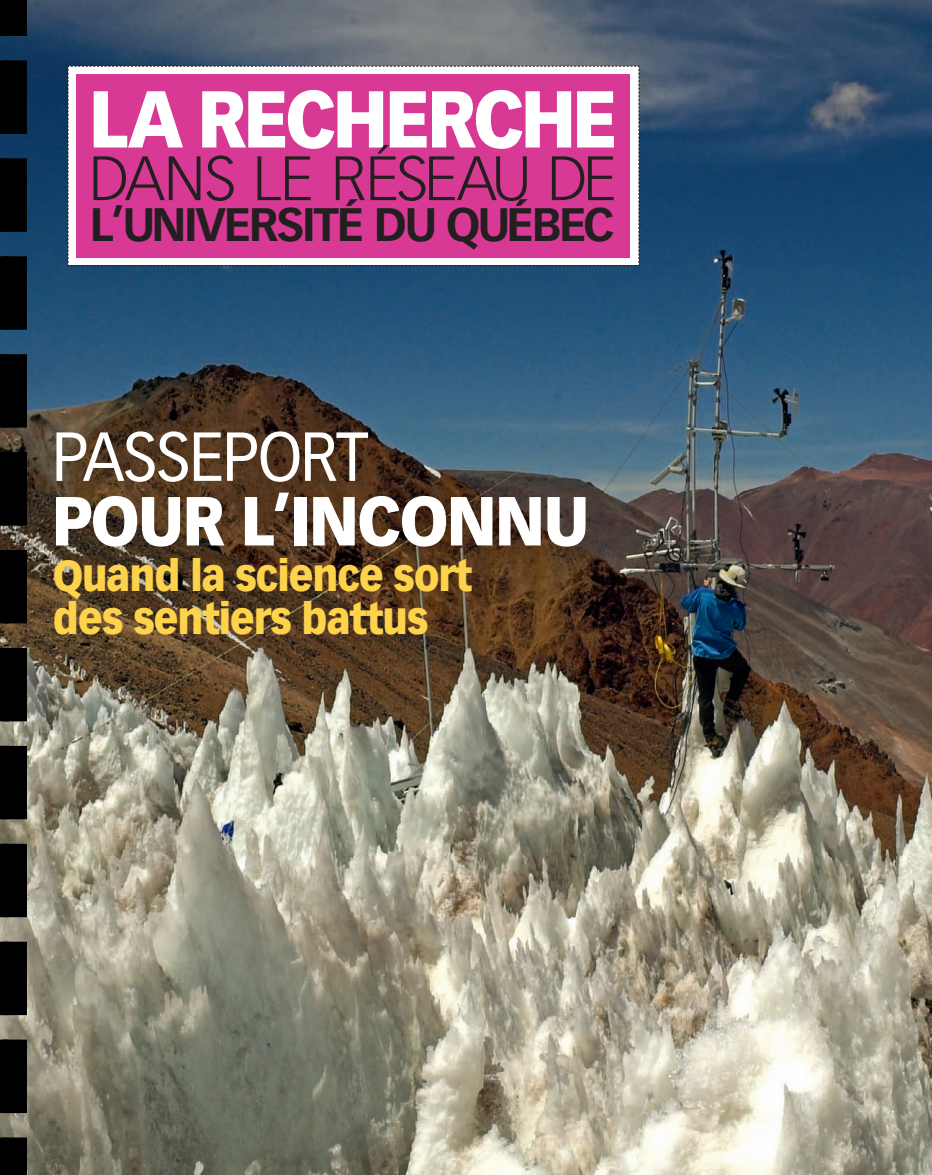
<style>
.page{position:relative;width:932px;height:1175px;background:#fff}
.page>*{position:absolute;margin:0;border:0;box-sizing:border-box;transform-origin:0 0}
.t1{font:900 79.05px "Vectora LH";letter-spacing:-.05em;color:#fff;scale:.92 1}
.t2{font:900 67.95px "Vectora LH";letter-spacing:-.025em;color:#fff;scale:.92 1}
.t3{font:67.95px "Vectora LH";letter-spacing:-.025em;color:#fff;scale:.92 1}
.t4{font:300 61.5px "Vectora LH";letter-spacing:-.025em;color:#231f20}
.t5{font:700 46.05px "Vectora LH";letter-spacing:-.05em;color:#231f20}
.t6{font:900 42.45px/43.5px "Vectora LH";letter-spacing:-.025em;color:#fed34c;scale:.92 1}
</style>
<div class="page">
<img style="left:27px;top:0;width:905px;height:1174px">
<svg style="left:67px;top:65px;width:572px;height:201px"></svg>
<div style="left:77px;top:74px;width:553px;height:184px;background:#d73995"></div>
<div style="left:3px;top:0;width:24px;height:36px;background:#000"></div>
<div style="left:3px;top:1137px;width:24px;height:37px;background:#000"></div>
<svg style="left:0;top:36px;width:27px;height:1101px"></svg>
<div style="left:0;top:0;width:9px;height:36px;background:#000"></div>
<div style="left:0;top:1137px;width:9px;height:37px;background:#000"></div>
<h1 class="t1" style="left:89px;top:83px;width:576px">LA RECHERCHE</h1>
<h3 class="t4" style="left:89px;top:152px;width:529px">DANS LE RÉSEAU DE</h3>
<p class="t5" style="left:90px;top:205px;width:526px">L’UNIVERSITÉ DU QUÉBEC</p>
<h2 class="t3" style="left:52px;top:428px;width:346px">PASSEPORT</h2>
<h2 class="t2" style="left:52px;top:490px;width:586px">POUR L’INCONNU</h2>
<p class="t6" style="left:53px;top:556px;width:457px">Quand la science sort des sentiers battus</p>
</div>
